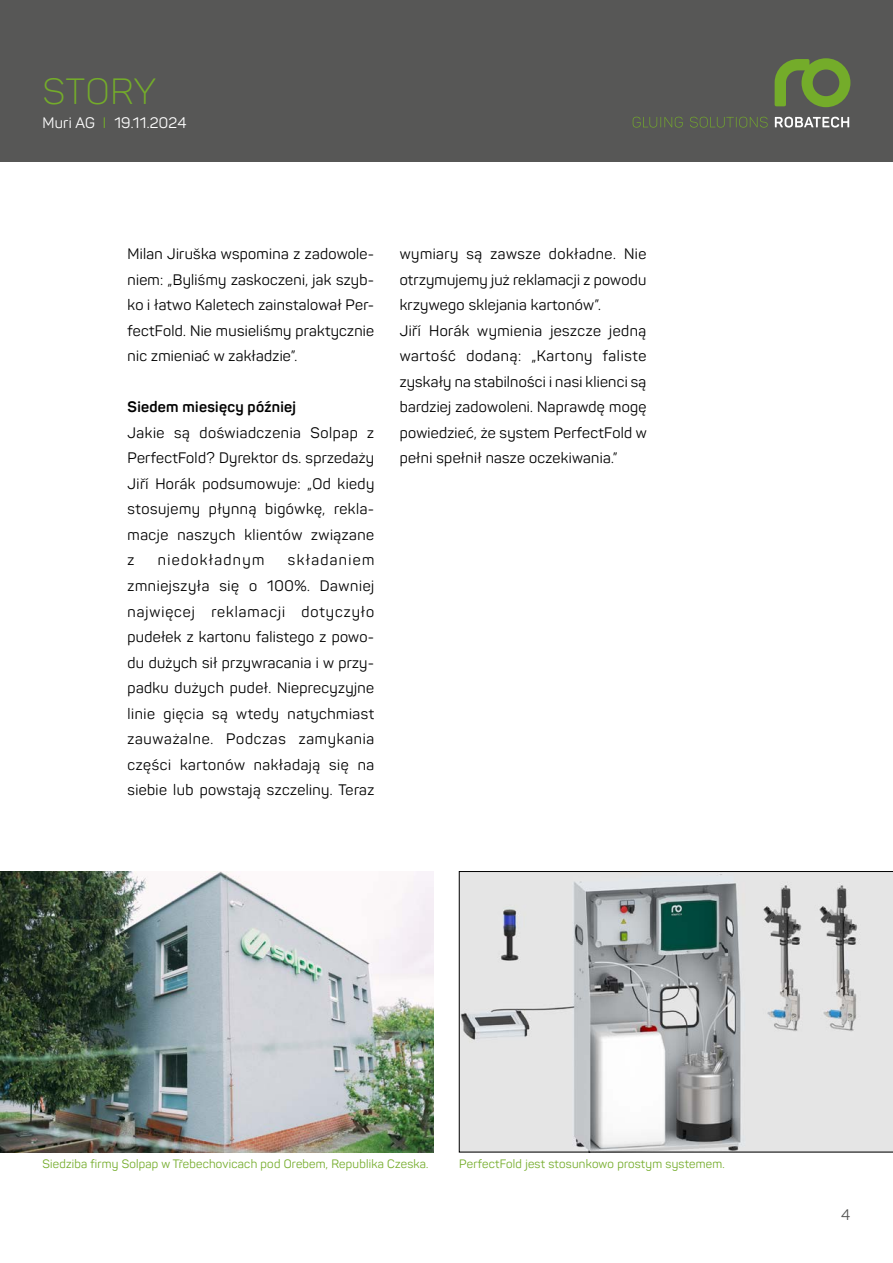
<style>
.page{position:relative;width:893px;height:1263px;background:#fff}
.page>*{position:absolute;margin:0;border:0;box-sizing:border-box;transform-origin:0 0}
.t1{font:300 36px "Panton";letter-spacing:.02em;color:#74ac2a}
.t2{font:15px/25.5px "Panton";letter-spacing:.02em;color:#000;text-align:justify}
.t3{font:700 15px "Panton";letter-spacing:.02em;color:#000}
.t4{font:15px "Panton";letter-spacing:.02em;color:#fff}
.t5{font:15px "Panton";letter-spacing:.09em;color:#000}
.t6{font:15px "Panton";color:#575756}
.t7{font:12px "Panton";letter-spacing:.02em;color:#74ac2a}
.s1{color:#74ac2a}
</style>
<div class="page">
<div style="left:0;top:0;width:893px;height:162px;background:#575756"></div>
<svg style="left:775px;top:58px;width:75px;height:49px"></svg>
<svg style="left:775px;top:117px;width:74px;height:11px"></svg>
<svg style="left:633px;top:117px;width:135px;height:11px"></svg>
<svg style="left:459px;top:871px;width:434px;height:281px;background:#c6c8c9"></svg>
<img style="left:0;top:871px;width:434px;height:281px">
<h1 class="t1" style="left:43px;top:69px;width:115px">STORY</h1>
<p class="t4" style="left:43px;top:113px;width:146px">Muri AG <span class="s1">I</span> 19.11.2024</p>
<p class="t2" style="left:128px;top:241px;width:248px">Milan Jiruška wspomina z zadowole&shy;niem: „Byliśmy zaskoczeni, jak szyb&shy;ko i łatwo Kaletech zainstalował Per&shy;fectFold. Nie musieliśmy praktycznie nic zmieniać w zakładzie”.</p>
<p class="t3" style="left:128px;top:398px;width:170px">Siedem miesięcy później</p>
<p class="t2" style="left:128px;top:420px;width:248px">Jakie są doświadczenia Solpap z PerfectFold? Dyrektor ds. sprzedaży Jiří Horák podsumowuje: „Od kiedy stosujemy płynną bigówkę, rekla&shy;macje naszych klientów związane z</p>
<p class="t2" style="left:128px;top:547px;width:248px;text-indent:160px">składaniem zmniejszyła się o 100%. Dawniej najwięcej reklamacji dotyczyło pudełek z kartonu falistego z powo&shy;du dużych sił przywracania i w przy&shy;padku dużych pudeł. Nieprecyzyjne linie gięcia są wtedy natychmiast zauważalne. Podczas zamykania części kartonów nakładają się na siebie lub powstają szczeliny. Teraz</p>
<p class="t5" style="left:158px;top:551px;width:108px">niedokładnym</p>
<p class="t2" style="left:400px;top:241px;width:248px;text-align:left">wymiary są zawsze dokładne. Nie otrzymujemy już reklamacji z powodu krzywego sklejania kartonów”.<br>Jiří Horák wymienia jeszcze jedną wartość dodaną: „Kartony faliste zyskały na stabilności i nasi klienci są bardziej zadowoleni. Naprawdę mogę powiedzieć, że system PerfectFold w pełni spełnił nasze oczekiwania.”</p>
<p class="t7" style="left:43px;top:1156px;width:387px">Siedziba firmy Solpap w Třebechovicach pod Orebem, Republika Czeska.</p>
<p class="t7" style="left:459px;top:1157px;width:267px">PerfectFold jest stosunkowo prostym systemem.</p>
<p class="t6" style="left:841px;top:1206px;width:11px">4</p>
</div>
